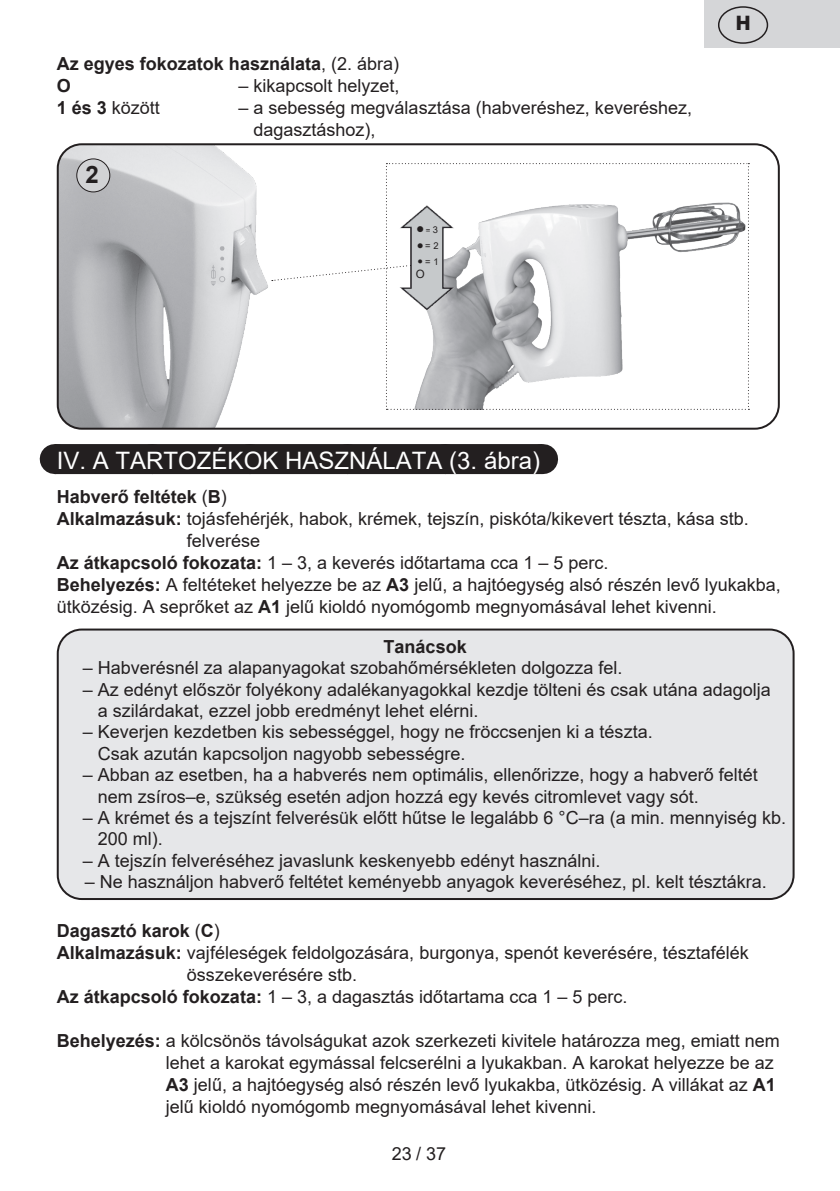
<style>
.page{position:relative;width:840px;height:1191px;background:#fff}
.page>*{position:absolute;margin:0;border:0;box-sizing:border-box;transform-origin:0 0}
.t1{font:24px "Arial";color:#fff}
.t2{font:700 24px "Arial";color:#231f20}
.t3{font:800 20px "Helvetica Neue OT";color:#231f20}
.t4{font:18px/22px "Arial";color:#231f20}
.t5{font:700 18px/22px "Arial";color:#231f20}
.t6{font:13.8px "Arial";color:#231f20}
.t7{font:11.6px "Arial";color:#231f20}
.t8{font:9.4px "Arial";color:#231f20}
.t9{font:8px "Arial";color:#231f20}
.s1{font-weight:400}
.s2{font-weight:700}
.s3{font-size:9.4px}
.s4{font-size:9.2px}
</style>
<div class="page">
<div style="left:55px;top:444px;width:486px;height:30px;background:#231f20"></div>
<svg style="left:157px;top:444px;width:336px;height:1px"></svg>
<hr style="left:541px;top:444px;width:1px;height:30px;background:#231f20">
<img style="left:58px;top:146px;width:214px;height:281px">
<div style="left:57px;top:143px;width:722px;height:287px;border:2px solid #231f20;border-radius:24px"></div>
<svg style="left:272px;top:163px;width:477px;height:247px"></svg>
<img style="left:394px;top:204px;width:67px;height:108px">
<div style="left:77px;top:159px;width:33px;height:33px;background:#d1d2d4;border-radius:50%"></div>
<div style="left:76px;top:158px;width:34px;height:34px;border:1px solid #231f20;border-radius:50%"></div>
<div style="left:58px;top:629px;width:735px;height:270px;background:#e6e7e9;border-radius:24px"></div>
<div style="left:57px;top:628px;width:737px;height:272px;border:2px solid #231f20;border-radius:24px"></div>
<div style="left:704px;top:0;width:135px;height:48px;background:#d5d6d8"></div>
<div style="left:717px;top:6px;width:50px;height:38px;border:1px solid #231f20;border-radius:50%"></div>
<p class="t5" style="left:57px;top:53px;width:344px">Az egyes fokozatok használata<span class="s1">, (2. ábra)<br></span>O</p>
<p class="t4" style="left:238px;top:74px;width:163px">– kikapcsolt helyzet,</p>
<p class="t4" style="left:57px;top:96px;width:105px"><span class="s2">1 és 3</span> között</p>
<p class="t4" style="left:253px;top:96px;width:440px;text-indent:-15px">– a sebesség megválasztása (habveréshez, keveréshez, dagasztáshoz),</p>
<h1 class="t2" style="left:86px;top:158px;width:15px">2</h1>
<p class="t9" style="left:425px;top:224px;width:14px">= <span class="s3">3</span></p>
<p class="t8" style="left:425px;top:239px;width:15px">= 2</p>
<p class="t6" style="left:416px;top:219px;width:10px">●</p>
<p class="t7" style="left:416px;top:237px;width:8px">●</p>
<p class="t8" style="left:417px;top:255px;width:23px"><span class="s4">●</span>= 1</p>
<p class="t7" style="left:415px;top:266px;width:10px">O</p>
<p class="t3" style="left:735px;top:11px;width:16px">H</p>
<h1 class="t1" style="left:57px;top:444px;width:484px">IV. A TARTOZÉKOK HASZNÁLATA (3. ábra)</h1>
<p class="t5" style="left:57px;top:485px;width:172px">Habverő feltétek <span class="s1">(</span>B<span class="s1">)</span></p>
<p class="t4" style="left:57px;top:507px;width:693px"><span class="s2">Alkalmazásuk:</span> tojásfehérjék, habok, krémek, tejszín, piskóta/kikevert tészta, kása stb.</p>
<p class="t4" style="left:187px;top:529px;width:75px">felverése</p>
<p class="t4" style="left:57px;top:551px;width:553px"><span class="s2">Az átkapcsoló fokozata:</span> 1 – 3, a keverés időtartama cca 1 – 5 perc.</p>
<p class="t4" style="left:57px;top:573px;width:725px"><span class="s2">Behelyezés:</span> A feltéteket helyezze be az <span class="s2">A3</span> jelű, a hajtóegység alsó részén levő lyukakba,</p>
<p class="t4" style="left:57px;top:595px;width:661px">ütközésig. A seprőket az <span class="s2">A1</span> jelű kioldó nyomógomb megnyomásával lehet kivenni.</p>
<p class="t5" style="left:383px;top:635px;width:85px">Tanácsok</p>
<p class="t4" style="left:83px;top:656px;width:541px">– Habverésnél za alapanyagokat szobahőmérsékleten dolgozza fel.</p>
<p class="t4" style="left:98px;top:678px;width:674px;line-height:21.4px;text-indent:-15px">– Az edényt először folyékony adalékanyagokkal kezdje tölteni és csak utána adagolja a szilárdakat, ezzel jobb eredményt lehet elérni.</p>
<p class="t4" style="left:98px;top:721px;width:556px;line-height:21.4px;text-indent:-15px">– Keverjen kezdetben kis sebességgel, hogy ne fröccsenjen ki a tészta.<br>Csak azután kapcsoljon nagyobb sebességre.</p>
<p class="t4" style="left:98px;top:764px;width:661px;line-height:21.4px;text-indent:-15px">– Abban az esetben, ha a habverés nem optimális, ellenőrizze, hogy a habverő feltét nem zsíros–e, szükség esetén adjon hozzá egy kevés citromlevet vagy sót.</p>
<p class="t4" style="left:98px;top:807px;width:689px;line-height:21.4px;text-indent:-15px">– A krémet és a tejszínt felverésük előtt hűtse le legalább 6 °C–ra (a min. mennyiség kb.<br>200 ml).</p>
<p class="t4" style="left:83px;top:849px;width:519px">– A tejszín felveréséhez javaslunk keskenyebb edényt használni.</p>
<p class="t4" style="left:85px;top:870px;width:683px">– Ne használjon habverő feltétet keményebb anyagok keveréséhez, pl. kelt tésztákra.</p>
<p class="t5" style="left:57px;top:919px;width:165px">Dagasztó karok <span class="s1">(</span>C<span class="s1">)</span></p>
<p class="t4" style="left:57px;top:941px;width:693px"><span class="s2">Alkalmazásuk:</span> vajféleségek feldolgozására, burgonya, spenót keverésére, tésztafélék</p>
<p class="t4" style="left:187px;top:963px;width:172px">összekeverésére stb.</p>
<p class="t4" style="left:57px;top:985px;width:572px"><span class="s2">Az átkapcsoló fokozata:</span> 1 – 3, a dagasztás időtartama cca 1 – 5 perc.</p>
<p class="t4" style="left:166px;top:1029px;width:615px;text-indent:-109px"><span class="s2">Behelyezés:</span> a kölcsönös távolságukat azok szerkezeti kivitele határozza meg, emiatt nem lehet a karokat egymással felcserélni a lyukakban. A karokat helyezze be az <span class="s2">A3</span> jelű, a hajtóegység alsó részén levő lyukakba, ütközésig. A villákat az <span class="s2">A1 </span>jelű kioldó nyomógomb megnyomásával lehet kivenni.</p>
<p class="t4" style="left:391px;top:1142px;width:56px">23 / 37</p>
</div>
